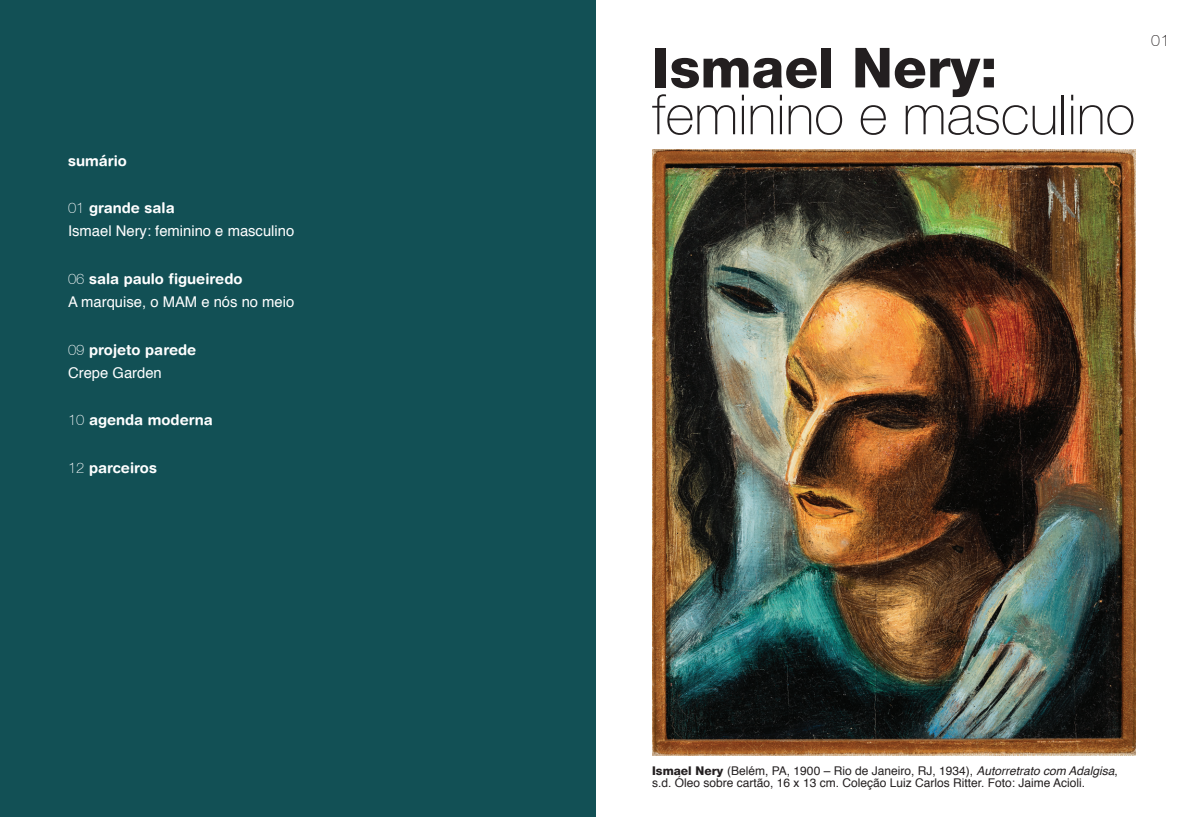
<style>
.page{position:relative;width:1191px;height:817px;background:#fff}
.page>*{position:absolute;margin:0;border:0;box-sizing:border-box;transform-origin:0 0}
.t1{font:100 55.2px "Helvetica 35";color:#231f20}
.t2{font:800 55.2px "Helvetica 85";color:#231f20}
.t3{font:100 16px "Helvetica 35";color:#231f20}
.t4{font:700 14.8px "Helvetica Rounded";color:#fff}
.t5{font:14.8px "Helvetica";color:#fff}
.t6{font:12px/12.4px "Helvetica";color:#231f20}
.s1{font-family:"Helvetica 35";font-weight:100}
.s2{font-family:"Helvetica 85";font-weight:800}
.s3{font-style:italic}
</style>
<div class="page">
<div style="left:0;top:0;width:595px;height:816px;background:#125055"></div>
<img style="left:652px;top:149px;width:483px;height:606px">
<p class="t4" style="left:68px;top:151px;width:60px">sumário</p>
<p class="t4" style="left:68px;top:198px;width:108px"><span class="s1">01</span> grande sala</p>
<p class="t5" style="left:68px;top:220px;width:228px">Ismael Nery: feminino e masculino</p>
<p class="t4" style="left:68px;top:269px;width:176px"><span class="s1">06</span> sala paulo figueiredo</p>
<p class="t5" style="left:68px;top:291px;width:228px">A marquise, o MAM e nós no meio</p>
<p class="t4" style="left:68px;top:340px;width:130px"><span class="s1">09</span> projeto parede</p>
<p class="t5" style="left:68px;top:361px;width:95px">Crepe Garden</p>
<p class="t4" style="left:68px;top:411px;width:146px"><span class="s1">10</span> agenda moderna</p>
<p class="t4" style="left:68px;top:458px;width:90px"><span class="s1">12</span> parceiros</p>
<h1 class="t2" style="left:652px;top:35px;width:347px">Ismael Nery:</h1>
<h1 class="t1" style="left:652px;top:83px;width:484px">feminino e masculino</h1>
<h2 class="t3" style="left:1151px;top:31px;width:20px">01</h2>
<p class="t6" style="left:652px;top:764px;width:467px"><span class="s2">Ismael Nery</span> (Belém, PA, 1900 – Rio de Janeiro, RJ, 1934), <span class="s3">Autorretrato com Adalgisa</span>, s.d. Óleo sobre cartão, 16 x 13 cm. Coleção Luiz Carlos Ritter. Foto: Jaime Acioli.</p>
</div>
